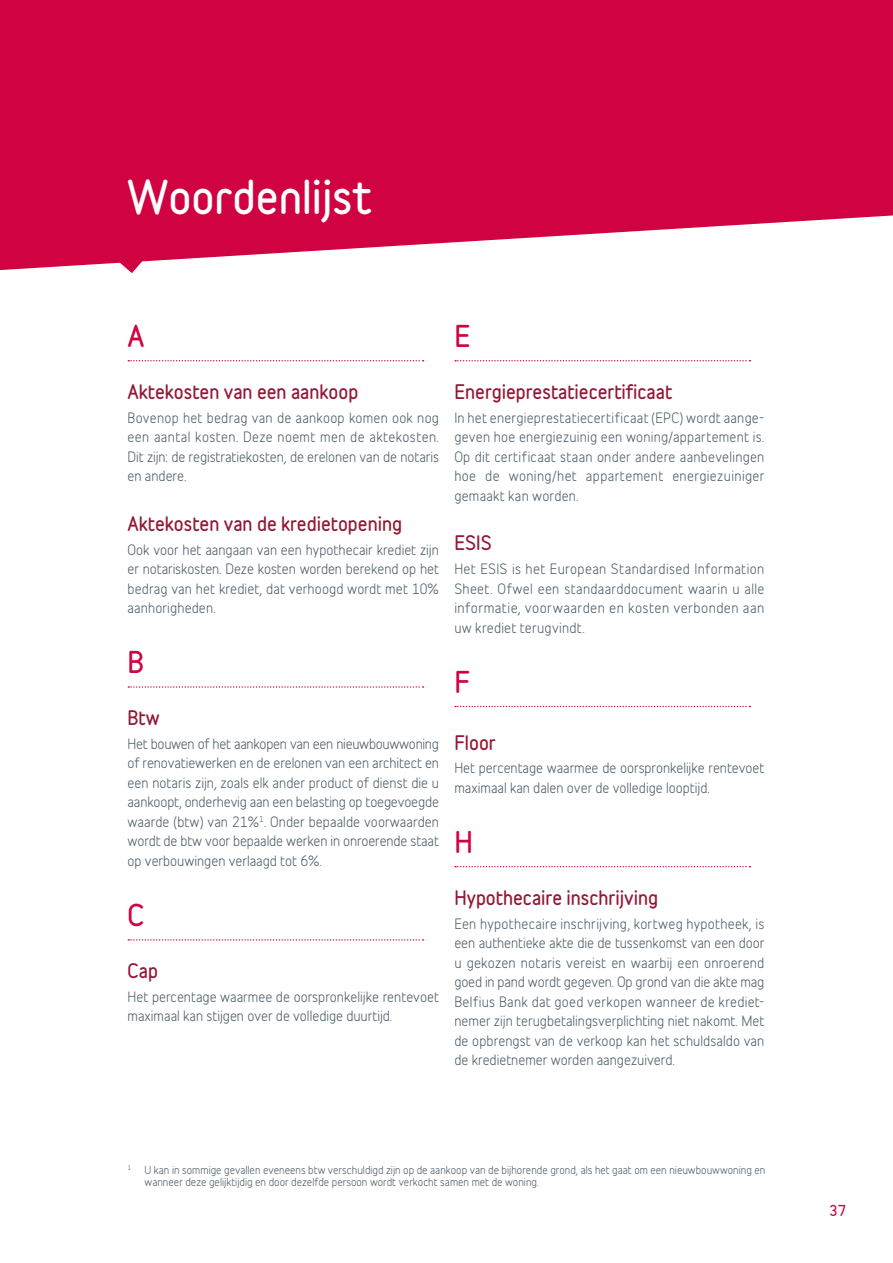
<style>
.page{position:relative;width:893px;height:1263px;background:#fff}
.page>*{position:absolute;margin:0;border:0;box-sizing:border-box;transform-origin:0 0}
.t1{font:700 42px "Belfius Normal";color:#fff}
.t2{font:700 27px "Belfius Alternative";color:#d00242}
.t3{font:700 18px "Belfius Alternative";color:#921937}
.t4{font:13.5px/19.5px "Belfius Alternative";color:#4d5f6b;text-align:justify}
.t5{font:700 13.5px "Belfius Alternative";color:#d00242}
.t6{font:10.5px/12.6px "Belfius Alternative";color:#4d5f6b}
.t7{font:6.15px "Belfius Alternative";color:#4d5f6b}
</style>
<div class="page">
<svg style="left:0;top:0;width:893px;height:270px;background:#d41b54"></svg>
<svg style="left:128px;top:360px;width:296px;height:1px"></svg>
<svg style="left:128px;top:686px;width:296px;height:2px"></svg>
<svg style="left:128px;top:939px;width:296px;height:1px"></svg>
<svg style="left:455px;top:360px;width:295px;height:1px"></svg>
<svg style="left:455px;top:706px;width:295px;height:1px"></svg>
<svg style="left:455px;top:866px;width:295px;height:1px"></svg>
<svg style="left:116px;top:243px;width:30px;height:30px"></svg>
<h1 class="t1" style="left:128px;top:165px;width:246px">Woordenlijst</h1>
<h2 class="t2" style="left:128px;top:315px;width:19px">A</h2>
<h3 class="t3" style="left:128px;top:378px;width:232px">Aktekosten van een aankoop</h3>
<p class="t4" style="left:128px;top:406px;width:313px">Bovenop het bedrag van de aankoop komen ook nog een aantal kosten. Deze noemt men de aktekosten.<br>Dit zijn: de registratiekosten, de erelonen van de notaris en andere.</p>
<h3 class="t3" style="left:128px;top:510px;width:276px">Aktekosten van de kredietopening</h3>
<p class="t4" style="left:128px;top:538px;width:313px">Ook voor het aangaan van een hypothecair krediet zijn er notariskosten. Deze kosten worden berekend op het bedrag van het krediet, dat verhoogd wordt met 10% aanhorigheden.</p>
<h2 class="t2" style="left:128px;top:642px;width:18px">B</h2>
<h3 class="t3" style="left:128px;top:704px;width:34px">Btw</h3>
<p class="t4" style="left:128px;top:733px;width:313px">Het bouwen of het aankopen van een nieuwbouwwoning of renovatiewerken en de erelonen van een architect en een notaris zijn, zoals elk ander product of dienst die u aankoopt, onderhevig aan een belasting op toegevoegde waarde (btw) van 21%<sup>1</sup>. Onder bepaalde voorwaarden wordt de btw voor bepaalde werken in onroerende staat op verbouwingen verlaagd tot 6%.</p>
<h2 class="t2" style="left:128px;top:895px;width:18px">C</h2>
<h3 class="t3" style="left:128px;top:957px;width:32px">Cap</h3>
<p class="t4" style="left:128px;top:985px;width:313px">Het percentage waarmee de oorspronkelijke rentevoet maximaal kan stijgen over de volledige duurtijd.</p>
<h2 class="t2" style="left:454px;top:315px;width:18px">E</h2>
<h3 class="t3" style="left:454px;top:378px;width:219px">Energieprestatiecertificaat</h3>
<p class="t4" style="left:454px;top:406px;width:311px">In het energieprestatiecertificaat (EPC) wordt aange&shy;geven hoe energiezuinig een woning/appartement is.<br>Op dit certificaat staan onder andere aanbevelingen hoe de woning/het appartement energiezuiniger gemaakt kan worden.</p>
<h3 class="t3" style="left:454px;top:529px;width:39px">ESIS</h3>
<p class="t4" style="left:454px;top:558px;width:311px">Het ESIS is het European Standardised Information Sheet. Ofwel een standaarddocument waarin u alle informatie, voorwaarden en kosten verbonden aan uw krediet terugvindt.</p>
<h2 class="t2" style="left:454px;top:661px;width:17px">F</h2>
<h3 class="t3" style="left:454px;top:728px;width:43px">Floor</h3>
<p class="t4" style="left:454px;top:757px;width:311px">Het percentage waarmee de oorspronkelijke rentevoet maximaal kan dalen over de volledige looptijd.</p>
<h2 class="t2" style="left:454px;top:821px;width:20px">H</h2>
<h3 class="t3" style="left:454px;top:884px;width:205px">Hypothecaire inschrijving</h3>
<p class="t4" style="left:454px;top:912px;width:311px">Een hypothecaire inschrijving, kortweg hypotheek, is een authentieke akte die de tussenkomst van een door u gekozen notaris vereist en waarbij een onroerend goed in pand wordt gegeven. Op grond van die akte mag Belfius Bank dat goed verkopen wanneer de krediet&shy;nemer zijn terugbetalingsverplichting niet nakomt. Met de opbrengst van de verkoop kan het schuldsaldo van de kredietnemer worden aangezuiverd.</p>
<p class="t7" style="left:128px;top:1163px;width:5px">1</p>
<p class="t6" style="left:145px;top:1162px;width:622px">U kan in sommige gevallen eveneens btw verschuldigd zijn op de aankoop van de bijhorende grond, als het gaat om een nieuwbouwwoning en wanneer deze gelijktijdig en door dezelfde persoon wordt verkocht samen met de woning.</p>
<p class="t5" style="left:829px;top:1200px;width:18px">37</p>
</div>
